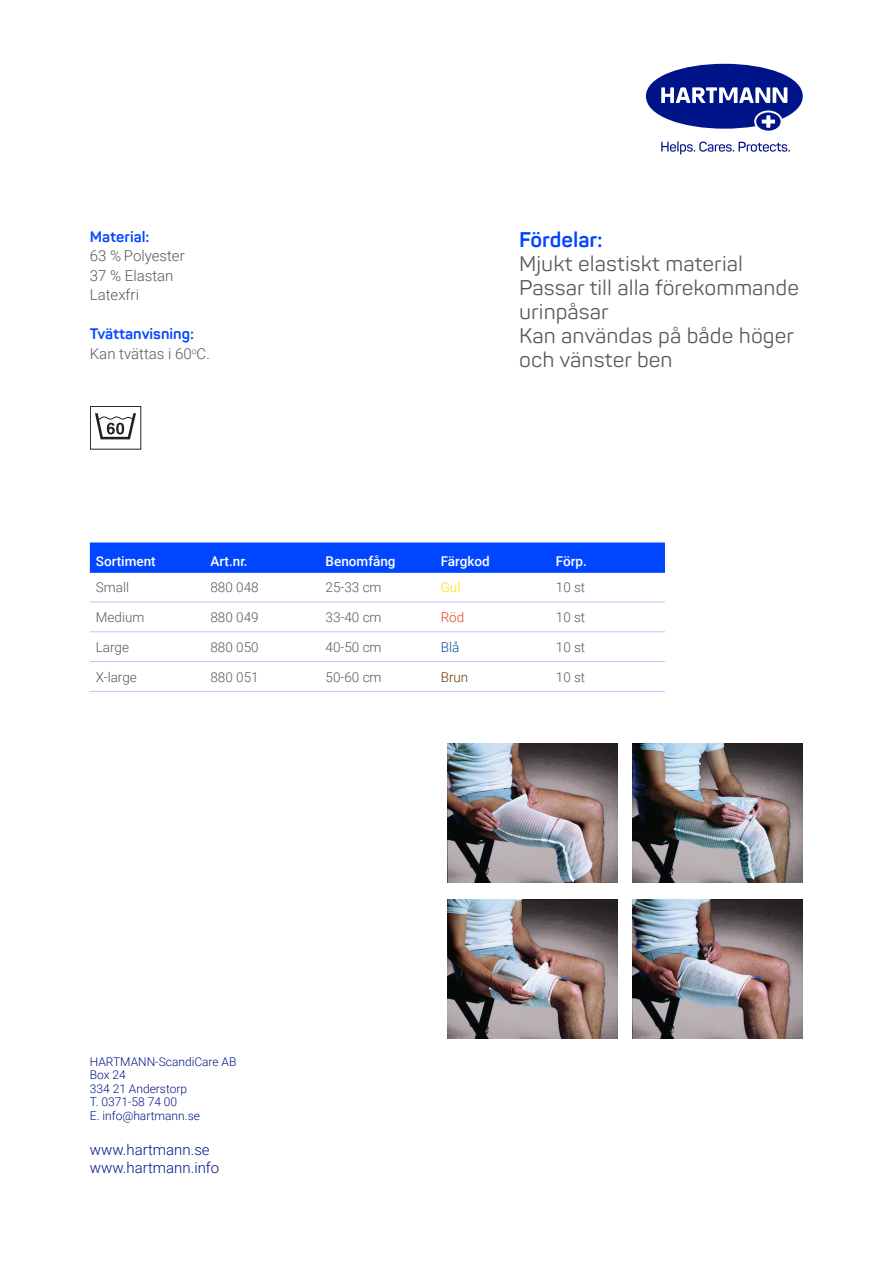
<style>
.page{position:relative;width:893px;height:1263px;background:#fff}
.page>*{position:absolute;margin:0;border:0;box-sizing:border-box;transform-origin:0 0}
._01_Intro_text{font:21px/24px "Panton";color:#57585a}
._01_Intro_text-2{font:700 21px "Panton";color:#0045ff}
.t1{font:700 15px/19.5px "Panton";color:#0045ff}
.t2{font:300 15px "Roboto";color:#001689}
.t3{font:300 15px/19.5px "Roboto";color:#57585a}
.t4{font:300 13.5px "Roboto";color:#57585a}
.t5{font:500 13.5px "Roboto";color:#fff}
.t6{font:300 13.5px "Roboto";color:#693a00}
.t7{font:300 13.5px "Roboto";color:#ffdc01}
.t8{font:300 13.5px "Roboto";color:#ef3e22}
.t9{font:300 13.5px "Roboto";color:#0d4da1}
.t10{font:300 12px "Roboto";color:#001689}
.s1{font-family:"Roboto";font-weight:300;color:#57585a}
</style>
<div class="page">
<div style="left:90px;top:406px;width:51px;height:43px;border:1px solid #231f20"></div>
<svg style="left:95px;top:413px;width:41px;height:26px"></svg>
<div style="left:90px;top:542px;width:575px;height:30px;background:#0045ff"></div>
<hr style="left:90px;top:572px;width:114px;height:1px;background:#0045ff">
<hr style="left:204px;top:572px;width:116px;height:1px;background:#0045ff">
<hr style="left:320px;top:572px;width:115px;height:1px;background:#0045ff">
<hr style="left:435px;top:572px;width:115px;height:1px;background:#0045ff">
<hr style="left:550px;top:572px;width:115px;height:1px;background:#0045ff">
<hr style="left:90px;top:602px;width:114px;height:1px;background:#b3c7ff">
<hr style="left:204px;top:602px;width:116px;height:1px;background:#b3c7ff">
<hr style="left:320px;top:602px;width:115px;height:1px;background:#b3c7ff">
<hr style="left:435px;top:602px;width:115px;height:1px;background:#b3c7ff">
<hr style="left:550px;top:602px;width:115px;height:1px;background:#b3c7ff">
<hr style="left:90px;top:631px;width:114px;height:1px;background:#b3c7ff">
<hr style="left:204px;top:631px;width:116px;height:1px;background:#b3c7ff">
<hr style="left:320px;top:631px;width:115px;height:1px;background:#b3c7ff">
<hr style="left:435px;top:631px;width:115px;height:1px;background:#b3c7ff">
<hr style="left:550px;top:631px;width:115px;height:1px;background:#b3c7ff">
<hr style="left:90px;top:661px;width:114px;height:1px;background:#b3c7ff">
<hr style="left:204px;top:661px;width:116px;height:1px;background:#b3c7ff">
<hr style="left:320px;top:661px;width:115px;height:1px;background:#b3c7ff">
<hr style="left:435px;top:661px;width:115px;height:1px;background:#b3c7ff">
<hr style="left:550px;top:661px;width:115px;height:1px;background:#b3c7ff">
<hr style="left:90px;top:691px;width:114px;height:1px;background:#b3c7ff">
<hr style="left:204px;top:691px;width:116px;height:1px;background:#b3c7ff">
<hr style="left:320px;top:691px;width:115px;height:1px;background:#b3c7ff">
<hr style="left:435px;top:691px;width:115px;height:1px;background:#b3c7ff">
<hr style="left:550px;top:691px;width:115px;height:1px;background:#b3c7ff">
<img style="left:447px;top:743px;width:170px;height:140px">
<img style="left:633px;top:743px;width:170px;height:140px">
<img style="left:447px;top:900px;width:170px;height:139px">
<img style="left:633px;top:900px;width:170px;height:139px">
<svg style="left:756px;top:112px;width:25px;height:19px"></svg>
<svg style="left:646px;top:64px;width:157px;height:65px"></svg>
<svg style="left:661px;top:141px;width:129px;height:13px"></svg>
<p class="t1" style="left:90px;top:226px;width:61px">Material:</p>
<p class="t3" style="left:90px;top:245px;width:96px">63 % Polyester<br>37 % Elastan<br>Latexfri</p>
<p class="t1" style="left:90px;top:324px;width:122px">Tvättanvisning:<br><span class="s1">Kan tvättas i 60</span><sup>o</sup><span class="s1">C.</span></p>
<p class="_01_Intro_text-2" style="left:519px;top:227px;width:85px">Fördelar:</p>
<p class="_01_Intro_text" style="left:519px;top:252px;width:225px">Mjukt elastiskt material</p>
<p class="_01_Intro_text" style="left:519px;top:276px;width:281px">Passar till alla förekommande urinpåsar</p>
<p class="_01_Intro_text" style="left:519px;top:324px;width:276px">Kan användas på både höger och vänster ben</p>
<p class="t5" style="left:96px;top:552px;width:61px">Sortiment</p>
<p class="t5" style="left:210px;top:552px;width:39px">Art.nr.</p>
<p class="t5" style="left:326px;top:552px;width:71px">Benomfång</p>
<p class="t5" style="left:441px;top:552px;width:51px">Färgkod</p>
<p class="t5" style="left:556px;top:552px;width:33px">Förp.</p>
<p class="t4" style="left:96px;top:578px;width:35px">Small</p>
<p class="t4" style="left:210px;top:578px;width:50px">880 048</p>
<p class="t4" style="left:326px;top:578px;width:57px">25-33 cm</p>
<p class="t7" style="left:441px;top:578px;width:21px">Gul</p>
<p class="t4" style="left:556px;top:578px;width:31px">10 st</p>
<p class="t4" style="left:96px;top:608px;width:50px">Medium</p>
<p class="t4" style="left:210px;top:608px;width:50px">880 049</p>
<p class="t4" style="left:326px;top:608px;width:57px">33-40 cm</p>
<p class="t8" style="left:441px;top:608px;width:25px">Röd</p>
<p class="t4" style="left:556px;top:608px;width:31px">10 st</p>
<p class="t4" style="left:96px;top:637px;width:35px">Large</p>
<p class="t4" style="left:210px;top:637px;width:50px">880 050</p>
<p class="t4" style="left:326px;top:637px;width:57px">40-50 cm</p>
<p class="t9" style="left:441px;top:637px;width:20px">Blå</p>
<p class="t4" style="left:556px;top:637px;width:31px">10 st</p>
<p class="t4" style="left:96px;top:667px;width:42px">X-large</p>
<p class="t4" style="left:210px;top:667px;width:50px">880 051</p>
<p class="t4" style="left:326px;top:667px;width:57px">50-60 cm</p>
<p class="t6" style="left:441px;top:667px;width:29px">Brun</p>
<p class="t4" style="left:556px;top:667px;width:31px">10 st</p>
<p class="t10" style="left:90px;top:1053px;width:148px">HARTMANN-ScandiCare AB</p>
<p class="t10" style="left:90px;top:1066px;width:37px">Box 24</p>
<p class="t10" style="left:90px;top:1080px;width:99px">334 21 Anderstorp</p>
<p class="t10" style="left:90px;top:1093px;width:89px">T. 0371-58 74 00</p>
<p class="t10" style="left:90px;top:1107px;width:112px">E. info@hartmann.se</p>
<p class="t2" style="left:90px;top:1139px;width:121px">www.hartmann.se</p>
<p class="t2" style="left:90px;top:1157px;width:131px">www.hartmann.info</p>
</div>
